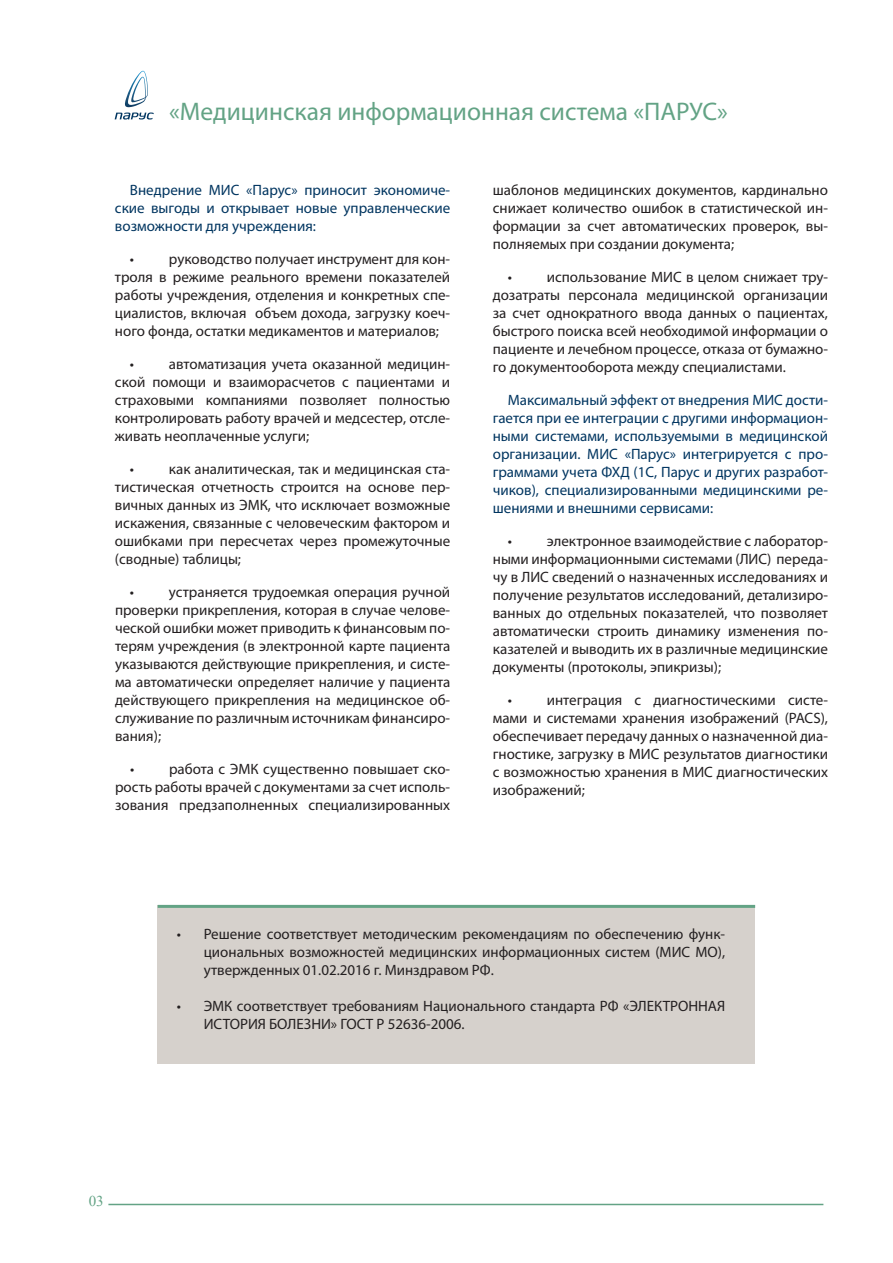
<style>
.page{position:relative;width:893px;height:1263px;background:#fff}
.page>*{position:absolute;margin:0;border:0;box-sizing:border-box;transform-origin:0 0}
.t1{font:25.5px "Myriad Pro";color:#63a385}
.t2{font:15px/18px "Myriad Pro";color:#231f20;text-align:justify}
.t3{font:15px/18px "Myriad Pro";color:#003560;text-align:justify}
.t4{font:15px "Times New Roman";color:#63a385}
</style>
<div class="page">
<hr style="left:108px;top:1204px;width:715px;height:1px;background:#63a385">
<div style="left:158px;top:906px;width:597px;height:158px;background:#d6d1cc"></div>
<hr style="left:158px;top:905px;width:597px;height:3px;background:#63a385">
<svg style="left:115px;top:71px;width:39px;height:49px"></svg>
<h1 class="t1" style="left:169px;top:96px;width:560px">«Медицинская информационная система «ПАРУС»</h1>
<p class="t3" style="left:115px;top:181px;width:337px;text-indent:15px">Внедрение МИС «Парус» приносит экономиче&shy;ские выгоды и открывает новые управленческие возможности для учреждения:</p>
<p class="t2" style="left:115px;top:250px;width:337px;text-indent:15px">• руководство получает инструмент для кон&shy;троля в режиме реального времени показателей работы учреждения, отделения и конкретных спе&shy;циалистов, включая объем дохода, загрузку коеч&shy;ного фонда, остатки медикаментов и материалов;</p>
<p class="t2" style="left:115px;top:355px;width:337px;text-indent:15px">• автоматизация учета оказанной медицин&shy;ской помощи и взаиморасчетов с пациентами и страховыми компаниями позволяет полностью контролировать работу врачей и медсестер, отсле&shy;живать неоплаченные услуги;</p>
<p class="t2" style="left:115px;top:460px;width:337px;text-indent:15px">• как аналитическая, так и медицинская ста&shy;тистическая отчетность строится на основе пер&shy;вичных данных из ЭМК, что исключает возможные искажения, связанные с человеческим фактором и ошибками при пересчетах через промежуточные (сводные) таблицы;</p>
<p class="t2" style="left:115px;top:583px;width:337px;text-indent:15px">• устраняется трудоемкая операция ручной проверки прикрепления, которая в случае челове&shy;ческой ошибки может приводить к финансовым по&shy;терям учреждения (в электронной карте пациента указываются действующие прикрепления, и систе&shy;ма автоматически определяет наличие у пациента действующего прикрепления на медицинское об&shy;служивание по различным источникам финансиро&shy;вания);</p>
<p class="t2" style="left:115px;top:760px;width:337px;text-indent:15px">• работа с ЭМК существенно повышает ско&shy;рость работы врачей с документами за счет исполь&shy;зования предзаполненных специализированных</p>
<p class="t2" style="left:493px;top:181px;width:337px">шаблонов медицинских документов, кардинально снижает количество ошибок в статистической ин&shy;формации за счет автоматических проверок, вы&shy;полняемых при создании документа;</p>
<p class="t2" style="left:493px;top:268px;width:337px;text-indent:15px">• использование МИС в целом снижает тру&shy;дозатраты персонала медицинской организации за счет однократного ввода данных о пациентах, быстрого поиска всей необходимой информации о пациенте и лечебном процессе, отказа от бумажно&shy;го документооборота между специалистами.</p>
<p class="t3" style="left:493px;top:391px;width:337px;text-indent:15px">Максимальный эффект от внедрения МИС дости&shy;гается при ее интеграции с другими информацион&shy;ными системами, используемыми в медицинской организации. МИС «Парус» интегрируется с про&shy;граммами учета ФХД (1С, Парус и других разработ&shy;чиков), специализированными медицинскими ре&shy;шениями и внешними сервисами:</p>
<p class="t2" style="left:493px;top:532px;width:337px;text-indent:15px">• электронное взаимодействие с лаборатор&shy;ными информационными системами (ЛИС) переда&shy;чу в ЛИС сведений о назначенных исследованиях и получение результатов исследований, детализиро&shy;ванных до отдельных показателей, что позволяет автоматически строить динамику изменения по&shy;казателей и выводить их в различные медицинские документы (протоколы, эпикризы);</p>
<p class="t2" style="left:493px;top:691px;width:337px;text-indent:15px">• интеграция с диагностическими систе&shy;мами и системами хранения изображений (PACS), обеспечивает передачу данных о назначенной диа&shy;гностике, загрузку в МИС результатов диагностики с возможностью хранения в МИС диагностических изображений;</p>
<p class="t2" style="left:204px;top:924px;width:523px;text-indent:-27px">• Решение соответствует методическим рекомендациям по обеспечению функ&shy;циональных возможностей медицинских информационных систем (МИС МО), утвержденных 01.02.2016 г. Минздравом РФ.</p>
<p class="t2" style="left:204px;top:996px;width:523px;text-indent:-27px">• ЭМК соответствует требованиям Национального стандарта РФ «ЭЛЕКТРОННАЯ<br>ИСТОРИЯ БОЛЕЗНИ» ГОСТ Р 52636-2006.</p>
<p class="t4" style="left:89px;top:1191px;width:16px">03</p>
</div>
